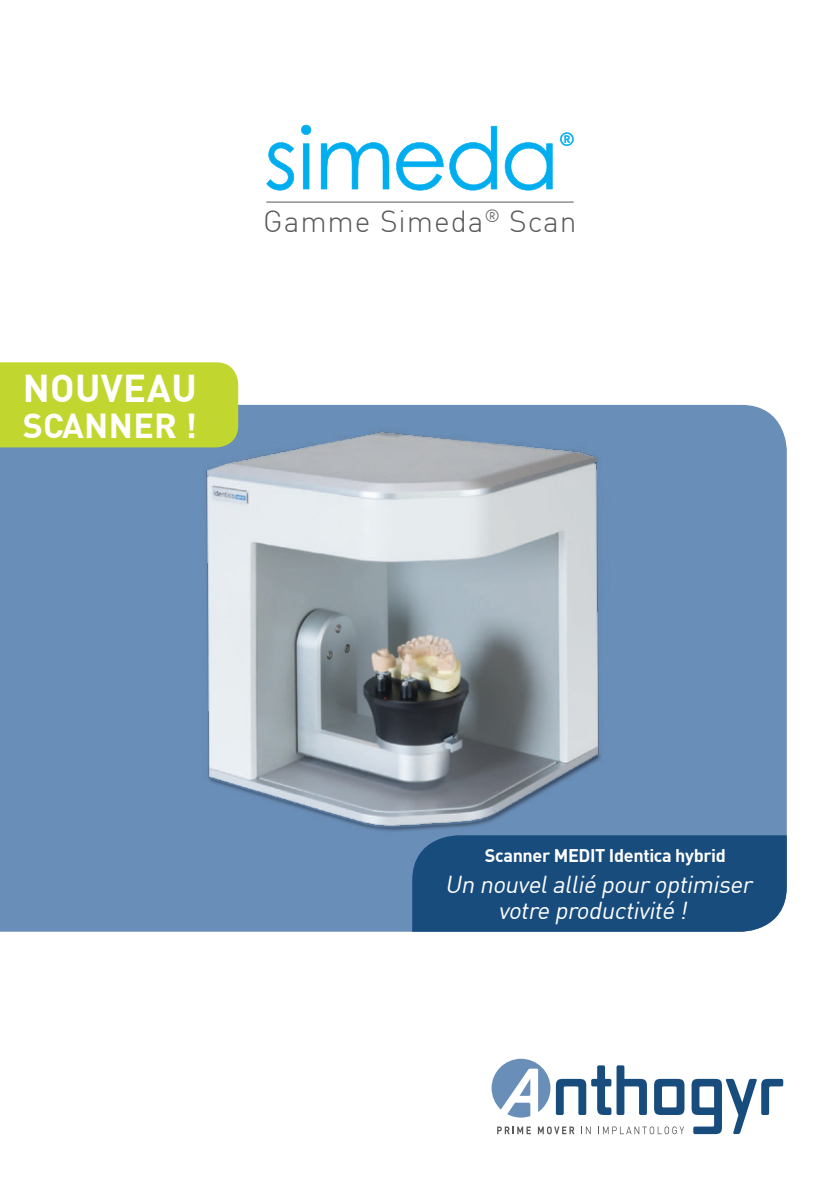
<style>
.page{position:relative;width:840px;height:1191px;background:#fff}
.page>*{position:absolute;margin:0;border:0;box-sizing:border-box;transform-origin:0 0}
.t1{font:700 38px "DIN";letter-spacing:.01em;color:#fff}
.t2{font:700 34px "DIN";letter-spacing:.01em;color:#fff}
.t3{font:300 30px "DIN";letter-spacing:.03em;color:#58595b}
.t4{font:italic 24px/26px "DIN";color:#fff;text-align:center}
.t5{font:700 18px "DIN";letter-spacing:-.02em;color:#fff}
</style>
<div class="page">
<div style="left:0;top:405px;width:786px;height:526px;background:#698eb7"></div>
<svg style="left:654px;top:1078px;width:30px;height:37px"></svg>
<svg style="left:691px;top:1078px;width:91px;height:56px"></svg>
<svg style="left:497px;top:1126px;width:33px;height:8px"></svg>
<svg style="left:537px;top:1126px;width:37px;height:8px"></svg>
<svg style="left:581px;top:1126px;width:9px;height:8px"></svg>
<svg style="left:598px;top:1126px;width:85px;height:8px"></svg>
<svg style="left:491px;top:1058px;width:155px;height:59px"></svg>
<hr style="left:266px;top:202px;width:307px;height:1px;background:#58595b">
<svg style="left:266px;top:142px;width:28px;height:48px"></svg>
<svg style="left:301px;top:125px;width:10px;height:64px"></svg>
<svg style="left:321px;top:142px;width:68px;height:47px"></svg>
<svg style="left:396px;top:142px;width:47px;height:48px"></svg>
<svg style="left:449px;top:126px;width:48px;height:64px"></svg>
<svg style="left:504px;top:142px;width:48px;height:48px"></svg>
<svg style="left:560px;top:132px;width:13px;height:14px"></svg>
<div style="left:412px;top:835px;width:374px;height:96px;background:#184c7d"></div>
<div style="left:0;top:362px;width:238px;height:85px;background:#c1d72f"></div>
<img style="left:171px;top:395px;width:462px;height:465px">
<p class="t1" style="left:23px;top:363px;width:175px">NOUVEAU</p>
<p class="t2" style="left:23px;top:403px;width:176px">SCANNER !</p>
<p class="t3" style="left:263px;top:203px;width:315px">Gamme Simeda<sup>®</sup> Scan</p>
<p class="t5" style="left:484px;top:843px;width:242px">Scanner MEDIT Identica hybrid</p>
<p class="t4" style="left:444px;top:871px;width:313px">Un nouvelallié pouroptimiser votre productivité !</p>
</div>
